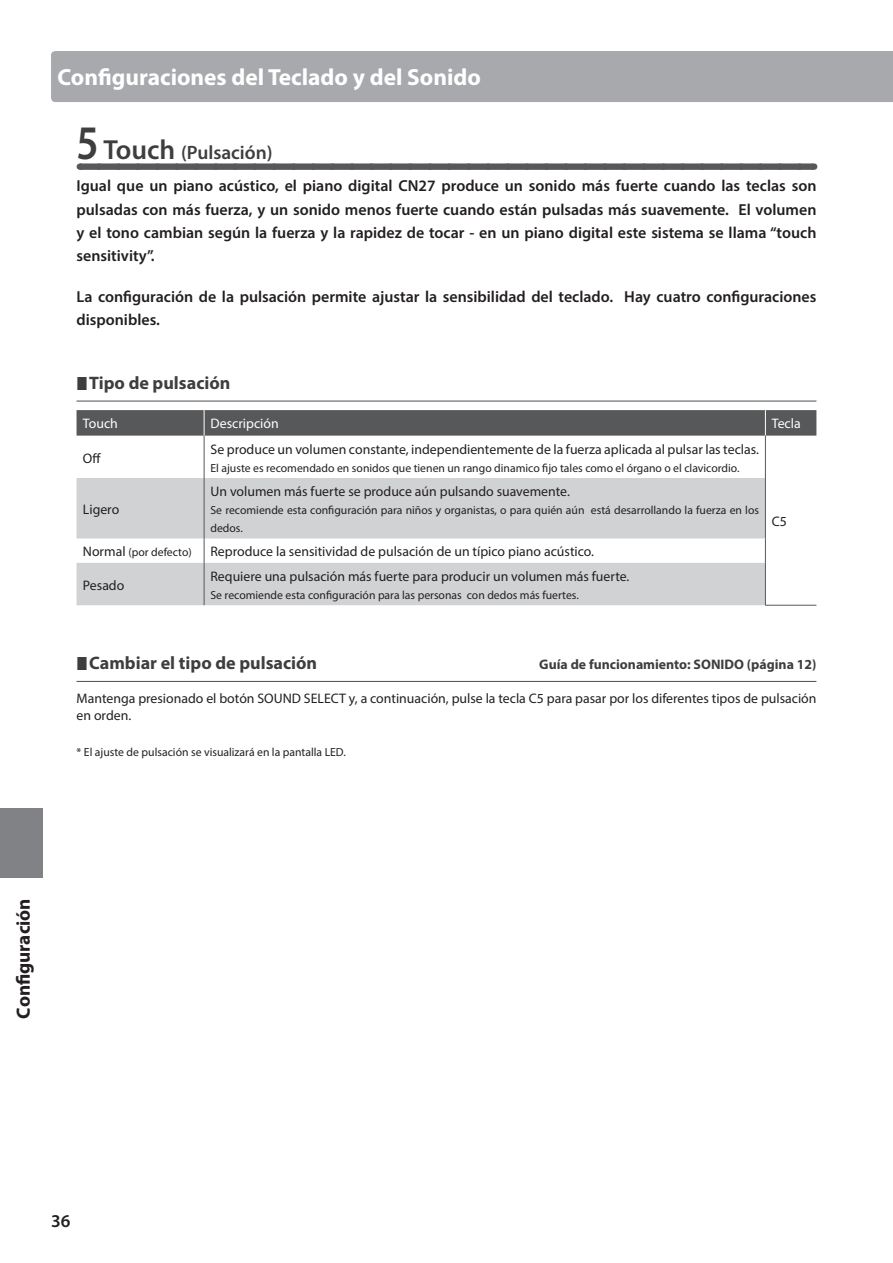
<style>
.page{position:relative;width:893px;height:1263px;background:#fff}
.page>*{position:absolute;margin:0;border:0;box-sizing:border-box;transform-origin:0 0}
.t1{font:700 23.4px "Myriad Pro";color:#fff}
.t2{font:600 19.35px "Myriad Pro";color:#3e3e3f}
.t3{font:700 19.2px "Myriad Pro";color:#231f20}
.t4{font:700 18px "Myriad Pro";color:#3e3e3f}
.t5{font:600 18px "Myriad Pro";color:#231f20}
.t6{font:600 15.9px/23.4px "Myriad Pro";color:#231f20;text-align:justify}
.t7{font:13.8px/17px "Myriad Pro";color:#231f20}
.t8{font:700 13.8px "Myriad Pro";color:#3e3e3f}
.t9{font:13.8px "Myriad Pro";color:#fff}
.t10{font:11.7px/18px "Myriad Pro";color:#231f20}
.s1{font-size:48.3px}
.s2{font-size:27.6px}
.s3{font-size:13.8px}
</style>
<div class="page">
<div style="left:0;top:808px;width:43px;height:69px;background:#808285"></div>
<div style="left:51px;top:51px;width:842px;height:51px;background:#a8a9ad"></div>
<div style="left:80px;top:163px;width:733px;height:7px;background:#57585a"></div>
<svg style="left:99px;top:163px;width:705px;height:7px"></svg>
<hr style="left:77px;top:400px;width:739px;height:2px;background:#57585a">
<hr style="left:77px;top:681px;width:739px;height:1px;background:#57585a">
<svg style="left:77px;top:478px;width:688px;height:127px;fill:#d1d2d4"></svg>
<hr style="left:204px;top:436px;width:1px;height:42px;background:#57585a">
<hr style="left:204px;top:478px;width:1px;height:60px;background:#57585a">
<svg style="left:204px;top:538px;width:1px;height:25px"></svg>
<hr style="left:204px;top:563px;width:1px;height:42px;background:#57585a">
<svg style="left:77px;top:410px;width:739px;height:26px;background:#5a5b5d"></svg>
<hr style="left:765px;top:436px;width:1px;height:42px;background:#57585a">
<hr style="left:765px;top:478px;width:1px;height:60px;background:#57585a">
<svg style="left:765px;top:538px;width:1px;height:25px"></svg>
<hr style="left:765px;top:563px;width:1px;height:42px;background:#57585a">
<hr style="left:765px;top:605px;width:51px;height:1px;background:#57585a">
<h1 class="t1" style="left:57px;top:62px;width:425px">Configuraciones del Teclado y del Sonido</h1>
<h2 class="t2" style="left:77px;top:140px;width:198px"><span class="s1">5</span> <span class="s2">Touch</span> (Pulsación)</h2>
<p class="t6" style="left:77px;top:174px;width:741px">Igual que un piano acústico, el piano digital CN27 produce un sonido más fuerte cuando las teclas son pulsadas con más fuerza, y un sonido menos fuerte cuando están pulsadas más suavemente. El volumen y el tono cambian según la fuerza y la rapidez de tocar - en un piano digital este sistema se llama “touch sensitivity”.</p>
<p class="t6" style="left:77px;top:284px;width:741px">La configuración de la pulsación permite ajustar la sensibilidad del teclado. Hay cuatro configuraciones disponibles.</p>
<h3 class="t4" style="left:89px;top:371px;width:143px">Tipo de pulsación</h3>
<p class="t9" style="left:83px;top:414px;width:36px">Touch</p>
<p class="t9" style="left:210px;top:414px;width:70px">Descripción</p>
<p class="t9" style="left:772px;top:414px;width:30px">Tecla</p>
<p class="t7" style="left:83px;top:449px;width:20px">Off</p>
<p class="t7" style="left:210px;top:440px;width:549px">Se produce un volumen constante, independientemente de la fuerza aplicada al pulsar las teclas.</p>
<p class="t10" style="left:210px;top:458px;width:529px">El ajuste es recomendado en sonidos que tienen un rango dinamico fijo tales como el órgano o el clavicordio.</p>
<p class="t7" style="left:83px;top:501px;width:38px">Ligero</p>
<p class="t7" style="left:210px;top:483px;width:360px">Un volumen más fuerte se produce aún pulsando suavemente.</p>
<p class="t10" style="left:210px;top:501px;width:550px">Se recomiende esta configuración para niños y organistas, o para quién aún está desarrollando la fuerza en los dedos.</p>
<p class="t10" style="left:83px;top:543px;width:110px"><span class="s3">Normal</span> (por defecto)</p>
<p class="t7" style="left:210px;top:543px;width:384px">Reproduce la sensitividad de pulsación de un típico piano acústico.</p>
<p class="t7" style="left:83px;top:576px;width:43px">Pesado</p>
<p class="t7" style="left:210px;top:567px;width:419px">Requiere una pulsación más fuerte para producir un volumen más fuerte.</p>
<p class="t10" style="left:210px;top:586px;width:369px">Se recomiende esta configuración para las personas con dedos más fuertes.</p>
<p class="t7" style="left:772px;top:513px;width:17px">C5</p>
<h3 class="t4" style="left:89px;top:651px;width:229px">Cambiar el tipo de pulsación</h3>
<p class="t8" style="left:539px;top:655px;width:279px">Guía de funcionamiento: SONIDO (página 12)</p>
<p class="t7" style="left:77px;top:690px;width:741px">Mantenga presionado el botón SOUND SELECT y, a continuación, pulse la tecla C5 para pasar por los diferentes tipos de pulsación en orden.</p>
<p class="t10" style="left:77px;top:743px;width:270px">* El ajuste de pulsación se visualizará en la pantalla LED.</p>
<h3 class="t3" style="left:11px;top:1018px;width:122px;rotate:-90deg">Configuración</h3>
<h3 class="t5" style="left:51px;top:1209px;width:21px">36</h3>
</div>
